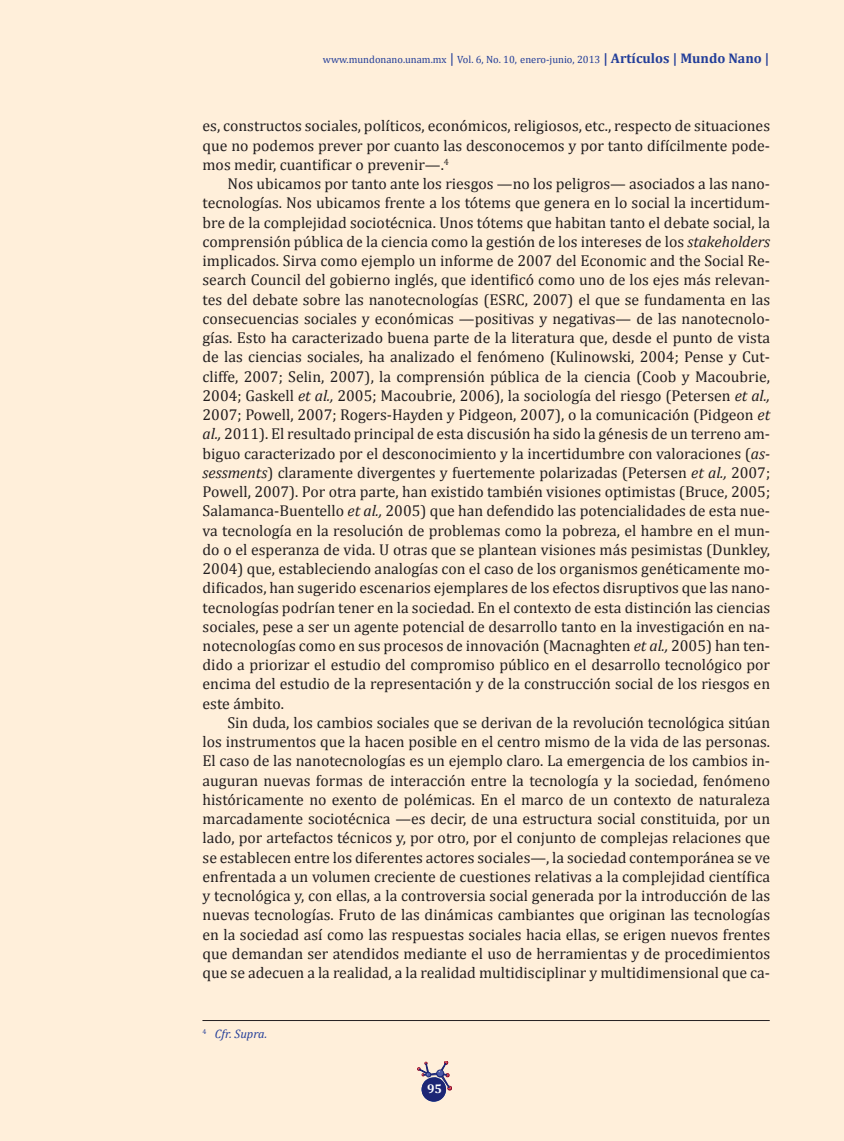
<style>
.page{position:relative;width:844px;height:1141px;background:#fff}
.page>*{position:absolute;margin:0;border:0;box-sizing:border-box;transform-origin:0 0}
.t1{font:15.75px/19.2px "Cambria";color:#231f20;text-align:justify}
.t2{font:700 12.6px "Cambria";color:#fff}
.t3{font:italic 12.25px "Cambria";color:#233e99}
.t4{font:10.5px "Cambria";color:#233e99}
.s1{font-size:14px}
.s2{font-weight:700;font-size:14px}
.s3{font-style:italic}
</style>
<div class="page">
<div style="left:0;top:0;width:843px;height:1141px;background:#ffefda"></div>
<svg style="left:417px;top:1061px;width:34px;height:41px"></svg>
<div style="left:421px;top:1077px;width:25px;height:25px;background:#1c2675;border-radius:50%"></div>
<hr style="left:202px;top:1020px;width:567px;height:1px;background:#231f20">
<p class="t4" style="left:323px;top:54px;width:448px">www.mundonano.unam.mx <span class="s1">|</span> Vol. 6, No. 10, enero-junio, 2013 <span class="s2">| Artículos | Mundo Nano |</span></p>
<p class="t1" style="left:202px;top:116px;width:569px">es, constructos sociales, políticos, económicos, religiosos, etc., respecto de situaciones que no podemos prever por cuanto las desconocemos y por tanto difícilmente pode&shy;mos medir, cuantificar o prevenir—.<sup>4</sup></p>
<p class="t1" style="left:202px;top:174px;width:569px;text-indent:25px">Nos ubicamos por tanto ante los riesgos —no los peligros— asociados a las nano&shy;tecnologías. Nos ubicamos frente a los tótems que genera en lo social la incertidum&shy;bre de la complejidad sociotécnica. Unos tótems que habitan tanto el debate social, la comprensión pública de la ciencia como la gestión de los intereses de los <span class="s3">stakeholders </span>implicados. Sirva como ejemplo un informe de 2007 del Economic and the Social Re&shy;search Council del gobierno inglés, que identificó como uno de los ejes más relevan&shy;tes del debate sobre las nanotecnologías (ESRC, 2007) el que se fundamenta en las consecuencias sociales y económicas —positivas y negativas— de las nanotecnolo&shy;gías. Esto ha caracterizado buena parte de la literatura que, desde el punto de vista de las ciencias sociales, ha analizado el fenómeno (Kulinowski, 2004; Pense y Cut&shy;cliffe, 2007; Selin, 2007), la comprensión pública de la ciencia (Coob y Macoubrie, 2004; Gaskell <span class="s3">et al.,</span> 2005; Macoubrie, 2006), la sociología del riesgo (Petersen <span class="s3">et al., </span>2007; Powell, 2007; Rogers-Hayden y Pidgeon, 2007), o la comunicación (Pidgeon <span class="s3">et al.,</span> 2011). El resultado principal de esta discusión ha sido la génesis de un terreno am&shy;biguo caracterizado por el desconocimiento y la incertidumbre con valoraciones (<span class="s3">as&shy;sessments</span>) claramente divergentes y fuertemente polarizadas (Petersen <span class="s3">et al.,</span> 2007; Powell, 2007). Por otra parte, han existido también visiones optimistas (Bruce, 2005; Salamanca-Buentello <span class="s3">et al.,</span> 2005) que han defendido las potencialidades de esta nue&shy;va tecnología en la resolución de problemas como la pobreza, el hambre en el mun&shy;do o el esperanza de vida. U otras que se plantean visiones más pesimistas (Dunkley, 2004) que, estableciendo analogías con el caso de los organismos genéticamente mo&shy;dificados, han sugerido escenarios ejemplares de los efectos disruptivos que las nano&shy;tecnologías podrían tener en la sociedad. En el contexto de esta distinción las ciencias sociales, pese a ser un agente potencial de desarrollo tanto en la investigación en na&shy;notecnologías como en sus procesos de innovación (Macnaghten <span class="s3">et al.,</span> 2005) han ten&shy;dido a priorizar el estudio del compromiso público en el desarrollo tecnológico por encima del estudio de la representación y de la construcción social de los riesgos en este ámbito.</p>
<p class="t1" style="left:202px;top:713px;width:569px;text-indent:25px">Sin duda, los cambios sociales que se derivan de la revolución tecnológica sitúan los instrumentos que la hacen posible en el centro mismo de la vida de las personas.<br>El caso de las nanotecnologías es un ejemplo claro. La emergencia de los cambios in&shy;auguran nuevas formas de interacción entre la tecnología y la sociedad, fenómeno históricamente no exento de polémicas. En el marco de un contexto de naturaleza marcadamente sociotécnica —es decir, de una estructura social constituida, por un lado, por artefactos técnicos y, por otro, por el conjunto de complejas relaciones que se establecen entre los diferentes actores sociales—, la sociedad contemporánea se ve enfrentada a un volumen creciente de cuestiones relativas a la complejidad científica y tecnológica y, con ellas, a la controversia social generada por la introducción de las nuevas tecnologías. Fruto de las dinámicas cambiantes que originan las tecnologías en la sociedad así como las respuestas sociales hacia ellas, se erigen nuevos frentes que demandan ser atendidos mediante el uso de herramientas y de procedimientos que se adecuen a la realidad, a la realidad multidisciplinar y multidimensional que ca-</p>
<p class="t3" style="left:202px;top:1027px;width:66px"><sup>4</sup> Cfr. Supra.</p>
<p class="t2" style="left:427px;top:1081px;width:16px">95</p>
</div>
